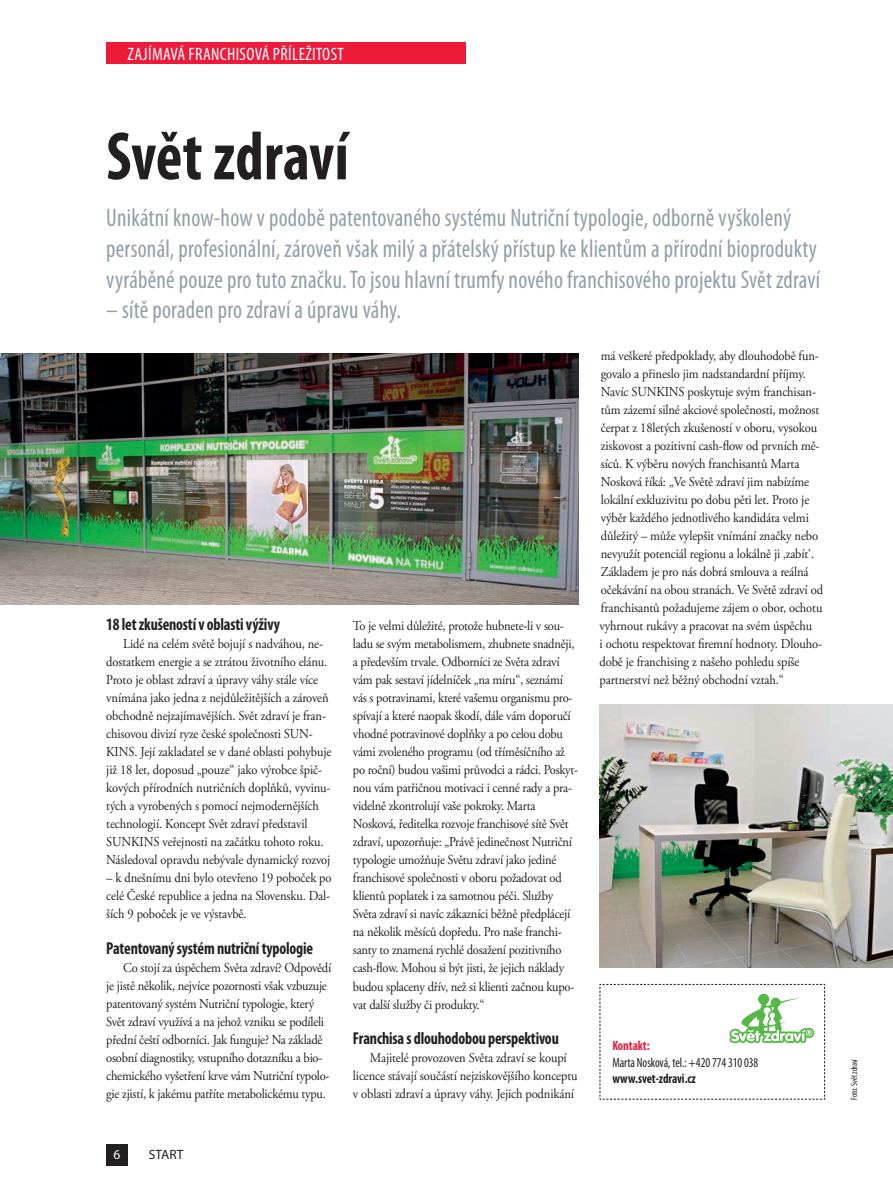
<style>
.page{position:relative;width:893px;height:1191px;background:#fff}
.page>*{position:absolute;margin:0;border:0;box-sizing:border-box;transform-origin:0 0}
.t1{font:700 condensed 69px "Myriad Pro";color:#231f20;scale:.92 1}
.t2{font:condensed 25.5px/30.6px "Myriad Pro";letter-spacing:.01em;color:#90a0aa;scale:.92 1}
.t3{font:condensed 18px "Myriad Pro";letter-spacing:.02em;color:#fff}
.t4{font:700 condensed 17.25px "Myriad Pro";letter-spacing:-.01em;color:#231f20;scale:.92 1}
.t5{font:13.65px/18px "Adobe Garamond Pro";letter-spacing:-.015em;color:#231f20;scale:.92 1}
.t6{font:condensed 13.5px "Myriad Pro";letter-spacing:-.005em;color:#231f20;scale:.92 1}
.t7{font:700 condensed 13.5px "Myriad Pro";letter-spacing:-.005em;color:#231f20;scale:.92 1}
.t8{font:700 condensed 13.5px "Myriad Pro";letter-spacing:-.005em;color:#ed1a3a;scale:.92 1}
.t9{font:13.5px "Myriad Pro";color:#231f20}
.t10{font:13.5px "Myriad Pro";color:#fff}
.t11{font:condensed 9px "Myriad Pro";letter-spacing:-.015em;color:#231f20;scale:.92 1}
</style>
<div class="page">
<div style="left:106px;top:1144px;width:22px;height:21px;background:#231f20"></div>
<div style="left:106px;top:42px;width:360px;height:22px;background:#ed1a3a"></div>
<svg style="left:599px;top:983px;width:226px;height:116px"></svg>
<img style="left:0;top:353px;width:578px;height:251px">
<img style="left:600px;top:704px;width:293px;height:263px">
<h3 class="t3" style="left:128px;top:47px;width:218px">ZAJÍMAVÁ FRANCHISOVÁ PŘÍLEŽITOST</h3>
<h1 class="t1" style="left:106px;top:132px;width:265px">Svět zdraví</h1>
<p class="t2" style="left:106px;top:205px;width:777px">Unikátní know-how v podobě patentovaného systému Nutriční typologie, odborně vyškolený personál, profesionální, zároveň však milý a přátelský přístup ke klientům a přírodní bioprodukty vyráběné pouze pro tuto značku. To jsou hlavní trumfy nového franchisového projektu Svět zdraví</p>
<h2 class="t2" style="left:106px;top:297px;width:322px">– sítě poraden pro zdraví a úpravu váhy.</h2>
<p class="t4" style="left:106px;top:618px;width:190px">18 let zkušeností v oblasti výživy</p>
<p class="t5" style="left:106px;top:636px;width:246px;text-indent:17px">Lidé na celém světě bojují s nadváhou, ne&shy;dostatkem energie a se ztrátou životního elánu.<br>Proto je oblast zdraví a úpravy váhy stále více vnímána jako jedna z nejdůležitějších a zároveň obchodně nejzajímavějších. Svět zdraví je fran&shy;chisovou divizí ryze české společnosti SUN-KINS. Její zakladatel se v dané oblasti pohybuje již 18 let, doposud „pouze“ jako výrobce špič&shy;kových přírodních nutričních doplňků, vyvinu&shy;tých a vyrobených s pomocí nejmodernějších technologií. Koncept Svět zdraví představil SUNKINS veřejnosti na začátku tohoto roku.<br>Následoval opravdu nebývale dynamický rozvoj</p>
<p class="t5" style="left:106px;top:870px;width:246px;text-align:justify">– k dnešnímu dni bylo otevřeno 19 poboček po celé České republice a jedna na Slovensku. Dal&shy;ších 9 poboček je ve výstavbě.</p>
<p class="t4" style="left:106px;top:942px;width:226px">Patentovaný systém nutriční typologie</p>
<p class="t5" style="left:106px;top:960px;width:246px;text-indent:17px">Co stojí za úspěchem Světa zdraví? Odpovědí je jistě několik, nejvíce pozornosti však vzbuzuje patentovaný systém Nutriční typologie, který Svět zdraví využívá a na jehož vzniku se podíleli přední čeští odborníci. Jak funguje? Na základě osobní diagnostiky, vstupního dotazníku a bio&shy;chemického vyšetření krve vám Nutriční typolo&shy;gie zjistí, k jakému patříte metabolickému typu.</p>
<p class="t10" style="left:113px;top:1146px;width:8px">6</p>
<p class="t9" style="left:149px;top:1146px;width:36px">START</p>
<p class="t5" style="left:353px;top:618px;width:246px">To je velmi důležité, protože hubnete-li v sou&shy;ladu se svým metabolismem, zhubnete snadněji, a především trvale. Odborníci ze Světa zdraví vám pak sestaví jídelníček „na míru“, seznámí vás s potravinami, které vašemu organismu pro&shy;spívají a které naopak škodí, dále vám doporučí vhodné potravinové doplňky a po celou dobu vámi zvoleného programu (od tříměsíčního až po roční) budou vašimi průvodci a rádci. Poskyt&shy;nou vám patřičnou motivaci i cenné rady a pra&shy;videlně zkontrolují vaše pokroky. Marta Nosková, ředitelka rozvoje franchisové sítě Svět zdraví, upozorňuje: „Právě jedinečnost Nutriční typologie umožňuje Světu zdraví jako jediné franchisové společnosti v oboru požadovat od klientů poplatek i za samotnou péči. Služby Světa zdraví si navíc zákazníci běžně předplácejí na několik měsíců dopředu. Pro naše franchi&shy;santy to znamená rychlé dosažení pozitivního cash-flow. Mohou si být jisti, že jejich náklady budou splaceny dřív, než si klienti začnou kupo&shy;vat další služby či produkty.“</p>
<p class="t4" style="left:353px;top:1032px;width:225px">Franchisa s dlouhodobou perspektivou</p>
<p class="t5" style="left:353px;top:1050px;width:246px;text-align:center">Majitelé provozoven Světa zdraví se koupí licence stávají součástí nejziskovějšího konceptu v oblasti zdraví a úpravy váhy. Jejich podnikání</p>
<p class="t5" style="left:600px;top:348px;width:244px">má veškeré předpoklady, aby dlouhodobě fun&shy;govalo a přineslo jim nadstandardní příjmy.<br>Navíc SUNKINS poskytuje svým franchisan&shy;tům zázemí silné akciové společnosti, možnost čerpat z 18letých zkušeností v oboru, vysokou ziskovost a pozitivní cash-flow od prvních mě&shy;síců. K výběru nových franchisantů Marta Nosková říká: „Ve Světě zdraví jim nabízíme lokální exkluzivitu po dobu pěti let. Proto je výběr každého jednotlivého kandidáta velmi důležitý – může vylepšit vnímání značky nebo nevyužít potenciál regionu a lokálně ji ‚zabít‘.<br>Základem je pro nás dobrá smlouva a reálná očekávání na obou stranách. Ve Světě zdraví od franchisantů požadujeme zájem o obor, ochotu vyhrnout rukávy a pracovat na svém úspěchu<br>i ochotu respektovat firemní hodnoty. Dlouho&shy;době je franchising z našeho pohledu spíše partnerství než běžný obchodní vztah.“</p>
<p class="t8" style="left:612px;top:1041px;width:42px">Kontakt:</p>
<p class="t6" style="left:612px;top:1057px;width:160px">Marta Nosková, tel.: +420 774 310 038</p>
<p class="t7" style="left:612px;top:1074px;width:92px">www.svet-zdravi.cz</p>
<p class="t11" style="left:851px;top:1099px;width:46px;rotate:-90deg">Foto: Svět zdraví</p>
</div>
